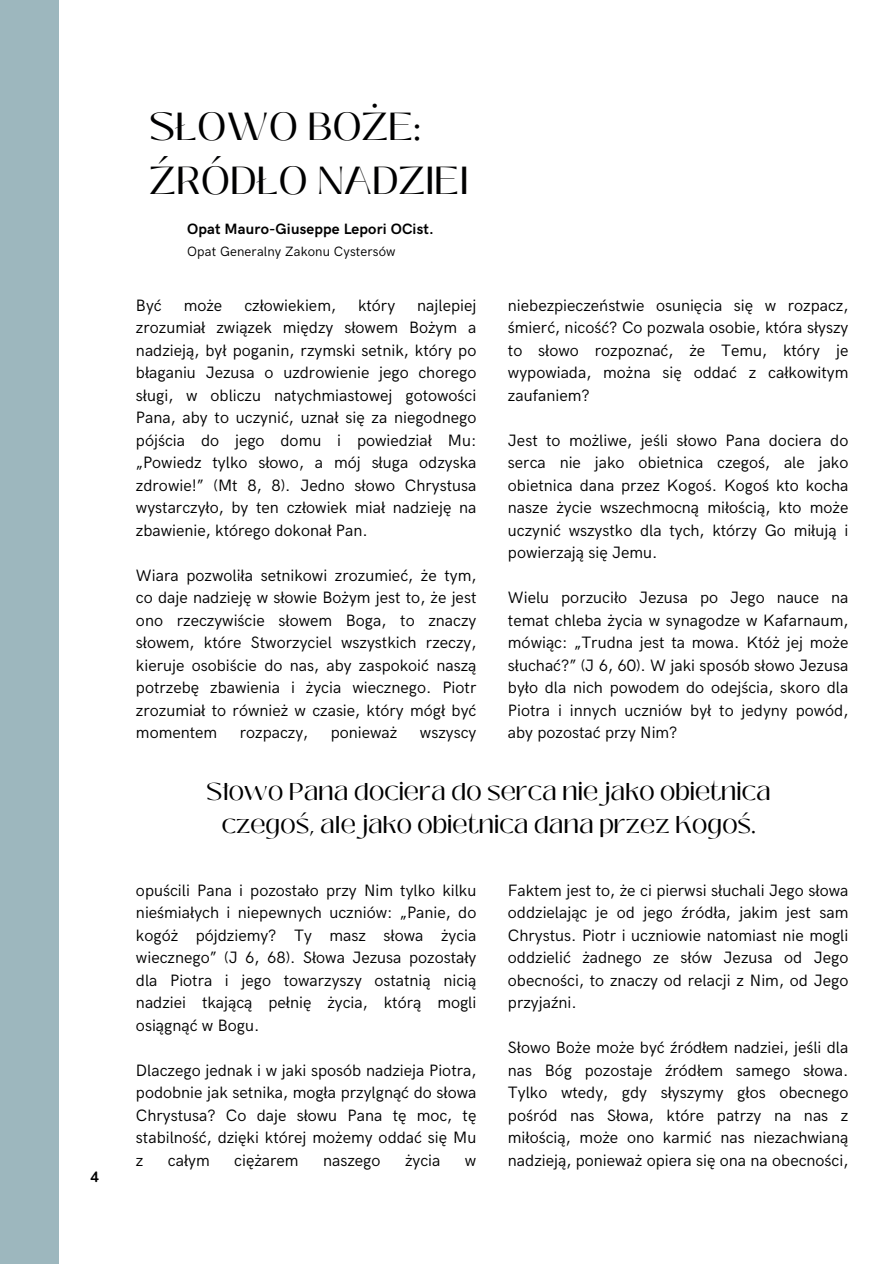
<style>
.page{position:relative;width:894px;height:1264px;background:#fff}
.page>*{position:absolute;margin:0;border:0;box-sizing:border-box;transform-origin:0 0}
.t1{font:39px/54px "Black Mango";color:#000001}
.t2{font:24.3px/33.8px "Black Mango";color:#000001;text-align:center}
.t3{font:16.5px/22.5px "HK Grotesk";color:#000001;text-align:justify}
.t4{font:700 15px "HK Grotesk";letter-spacing:.01em;color:#000001}
.t5{font:700 14.85px "Nunito";color:#000001}
.t6{font:13.5px "HK Grotesk";letter-spacing:.01em;color:#000001}
</style>
<div class="page">
<div style="left:0;top:0;width:58px;height:1263px;background:#9db7be"></div>
<h4 class="t5" style="left:90px;top:1167px;width:10px">4</h4>
<h1 class="t1" style="left:149px;top:100px;width:320px">SŁOWO BOŻE:<br>ŹRÓDŁO NADZIEI</h1>
<h3 class="t4" style="left:187px;top:220px;width:248px">Opat Mauro-Giuseppe Lepori OCist.</h3>
<p class="t6" style="left:187px;top:244px;width:210px">Opat Generalny Zakonu Cystersów</p>
<h4 class="t3" style="left:136px;top:294px;width:27px">Być</h4>
<h4 class="t3" style="left:184px;top:294px;width:40px">może</h4>
<h4 class="t3" style="left:244px;top:294px;width:93px">człowiekiem,</h4>
<h4 class="t3" style="left:358px;top:294px;width:39px">który</h4>
<h4 class="t3" style="left:136px;top:294px;width:342px;text-indent:281px">najlepiej zrozumiał związek między słowem Bożym a nadzieją, był poganin, rzymski setnik, który po błaganiu Jezusa o uzdrowienie jego chorego sługi, w obliczu natychmiastowej gotowości Pana, aby to uczynić, uznał się za niegodnego pójścia do jego domu i powiedział Mu: „Powiedz tylko słowo, a mój sługa odzyska zdrowie!” (Mt 8, 8). Jedno słowo Chrystusa wystarczyło, by ten człowiek miał nadzieję na zbawienie, którego dokonał Pan.</h4>
<h4 class="t3" style="left:136px;top:564px;width:342px">Wiara pozwoliła setnikowi zrozumieć, że tym, co daje nadzieję w słowie Bożym jest to, że jest ono rzeczywiście słowem Boga, to znaczy słowem, które Stworzyciel wszystkich rzeczy, kieruje osobiście do nas, aby zaspokoić naszą potrzebę zbawienia i życia wiecznego. Piotr zrozumiał to również w czasie, który mógł być momentem</h4>
<h4 class="t3" style="left:240px;top:722px;width:70px">rozpaczy,</h4>
<h4 class="t3" style="left:331px;top:722px;width:68px">ponieważ</h4>
<h4 class="t3" style="left:420px;top:722px;width:58px">wszyscy</h4>
<h4 class="t3" style="left:508px;top:294px;width:342px">niebezpieczeństwie osunięcia się w rozpacz, śmierć, nicość? Co pozwala osobie, która słyszy to słowo rozpoznać, że Temu, który je wypowiada, można się oddać z całkowitym zaufaniem?</h4>
<h4 class="t3" style="left:508px;top:429px;width:342px">Jest to możliwe, jeśli słowo Pana dociera do serca nie jako obietnica czegoś, ale jako obietnica dana przez Kogoś. Kogoś kto kocha nasze życie wszechmocną miłością, kto może uczynić wszystko dla tych, którzy Go miłują i powierzają się Jemu.</h4>
<h4 class="t3" style="left:508px;top:587px;width:342px">Wielu porzuciło Jezusa po Jego nauce na temat chleba życia w synagodze w Kafarnaum, mówiąc: „Trudna jest ta mowa. Któż jej może słuchać?” (J 6, 60). W jaki sposób słowo Jezusa było dla nich powodem do odejścia, skoro dla Piotra i innych uczniów był to jedyny powód, aby pozostać przy Nim?</h4>
<p class="t2" style="left:206px;top:774px;width:565px">Słowo Pana dociera do serca nie jako obietnica czegoś, ale jako obietnica dana przez Kogoś.</p>
<h4 class="t3" style="left:136px;top:879px;width:342px">opuścili Pana i pozostało przy Nim tylko kilku nieśmiałych i niepewnych uczniów: „Panie, do kogóż pójdziemy? Ty masz słowa życia wiecznego” (J 6, 68). Słowa Jezusa pozostały dla Piotra i jego towarzyszy ostatnią nicią nadziei tkającą pełnię życia, którą mogli osiągnąć w Bogu.</h4>
<h4 class="t3" style="left:136px;top:1059px;width:342px">Dlaczego jednak i w jaki sposób nadzieja Piotra, podobnie jak setnika, mogła przylgnąć do słowa Chrystusa? Co daje słowu Pana tę moc, tę stabilność, dzięki której możemy oddać się Mu z</h4>
<h4 class="t3" style="left:168px;top:1149px;width:43px">całym</h4>
<h4 class="t3" style="left:234px;top:1149px;width:66px">ciężarem</h4>
<h4 class="t3" style="left:323px;top:1149px;width:59px">naszego</h4>
<h4 class="t3" style="left:405px;top:1149px;width:37px">życia</h4>
<h4 class="t3" style="left:465px;top:1149px;width:13px">w</h4>
<h4 class="t3" style="left:508px;top:879px;width:342px">Faktem jest to, że ci pierwsi słuchali Jego słowa oddzielając je od jego źródła, jakim jest sam Chrystus. Piotr i uczniowie natomiast nie mogli oddzielić żadnego ze słów Jezusa od Jego obecności, to znaczy od relacji z Nim, od Jego przyjaźni.</h4>
<h2 class="t3" style="left:508px;top:1037px;width:342px">Słowo Boże może być źródłem nadziei, jeśli dla nas Bóg pozostaje źródłem samego słowa.<br>Tylko wtedy, gdy słyszymy głos obecnego pośród nas Słowa, które patrzy na nas z miłością, może ono karmić nas niezachwianą nadzieją, ponieważ opiera się ona na obecności,</h2>
</div>
